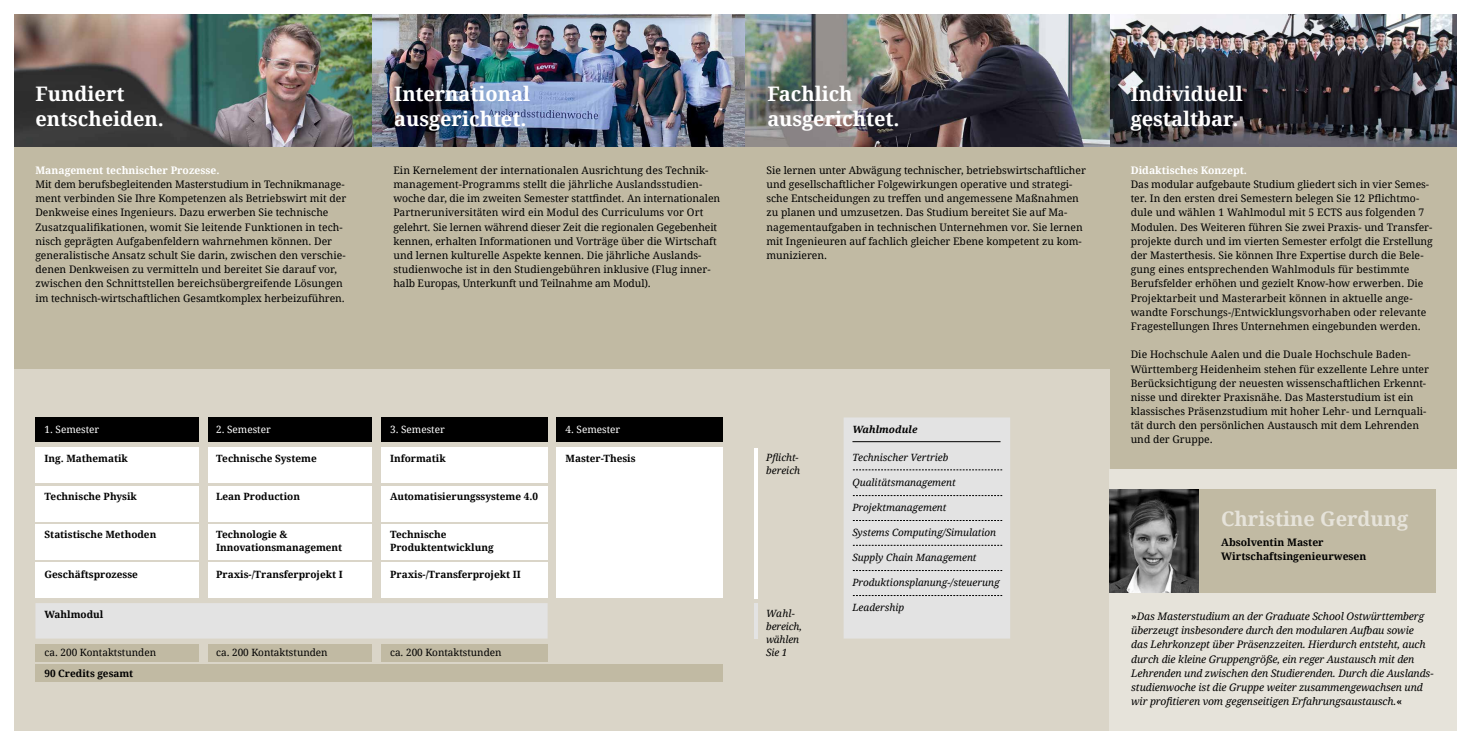
<style>
.page{position:relative;width:1471px;height:745px;background:#fff}
.page>*{position:absolute;margin:0;border:0;box-sizing:border-box;transform-origin:0 0}
.t1{font:700 20px/25px "Droid Serif";color:#fff}
.t2{font:700 20px "Droid Serif";color:#e6e3da}
.t3{font:10.38px/14.1px "Droid Serif";color:#000}
.t4{font:italic 10.38px/14.1px "Droid Serif";letter-spacing:-.01em;color:#000}
.t5{font:700 10.38px "Droid Serif";color:#fff}
.t6{font:700 10.38px/14.1px "Droid Serif";color:#000}
.t7{font:700 10px/13.1px "Droid Serif";color:#000}
.t8{font:italic 10px/13.1px "Droid Serif";color:#000}
.t9{font:10px "Droid Serif";color:#000}
.t10{font:10px "Droid Serif";color:#fff}
.t11{font:italic 700 10px "Droid Serif";color:#000}
.s1{font-weight:700;font-style:normal}
</style>
<div class="page">
<div style="left:14px;top:14px;width:1442px;height:716px;background:#c1baa3"></div>
<div style="left:14px;top:369px;width:1095px;height:361px;background:#dad5c8"></div>
<img style="left:14px;top:14px;width:1442px;height:132px">
<hr style="left:754px;top:448px;width:4px;height:150px;background:#fff">
<hr style="left:754px;top:602px;width:4px;height:36px;background:#e3e3e3">
<div style="left:35px;top:417px;width:164px;height:25px;background:#000"></div>
<div style="left:381px;top:417px;width:166px;height:25px;background:#000"></div>
<div style="left:556px;top:417px;width:167px;height:25px;background:#000"></div>
<div style="left:208px;top:417px;width:164px;height:25px;background:#000"></div>
<div style="left:556px;top:447px;width:167px;height:150px;background:#fff"></div>
<div style="left:35px;top:447px;width:164px;height:35px;background:#fff"></div>
<div style="left:381px;top:447px;width:166px;height:35px;background:#fff"></div>
<div style="left:208px;top:447px;width:164px;height:35px;background:#fff"></div>
<div style="left:35px;top:523px;width:164px;height:36px;background:#fff"></div>
<div style="left:208px;top:523px;width:164px;height:36px;background:#fff"></div>
<div style="left:381px;top:523px;width:166px;height:36px;background:#fff"></div>
<div style="left:35px;top:485px;width:164px;height:36px;background:#fff"></div>
<div style="left:381px;top:485px;width:166px;height:36px;background:#fff"></div>
<div style="left:208px;top:485px;width:164px;height:36px;background:#fff"></div>
<div style="left:35px;top:562px;width:164px;height:35px;background:#fff"></div>
<div style="left:208px;top:562px;width:164px;height:35px;background:#fff"></div>
<div style="left:381px;top:562px;width:166px;height:35px;background:#fff"></div>
<div style="left:35px;top:603px;width:512px;height:35px;background:#e3e3e3"></div>
<div style="left:35px;top:643px;width:164px;height:18px;background:#c1baa3"></div>
<div style="left:381px;top:643px;width:166px;height:18px;background:#c1baa3"></div>
<div style="left:208px;top:643px;width:164px;height:18px;background:#c1baa3"></div>
<div style="left:35px;top:664px;width:688px;height:17px;background:#c1baa3"></div>
<div style="left:1109px;top:468px;width:347px;height:262px;background:#e6e3da"></div>
<div style="left:1109px;top:489px;width:326px;height:103px;background:#c1baa3"></div>
<img style="left:1109px;top:489px;width:89px;height:103px">
<div style="left:844px;top:417px;width:166px;height:221px;background:#e3e3e3"></div>
<h1 class="t1" style="left:35px;top:81px;width:130px">Fundiert entscheiden.</h1>
<h1 class="t1" style="left:1130px;top:81px;width:113px">Individuell gestaltbar.</h1>
<h1 class="t1" style="left:394px;top:81px;width:137px">International ausgerichtet.</h1>
<h1 class="t1" style="left:767px;top:81px;width:134px">Fachlich ausgerichtet.</h1>
<p class="t5" style="left:35px;top:163px;width:186px">Management technischer Prozesse.</p>
<p class="t3" style="left:35px;top:177px;width:312px">Mit dem berufsbegleitenden Masterstudium in Technikmanage&shy;ment verbinden Sie Ihre Kompetenzen als Betriebswirt mit der Denkweise eines Ingenieurs. Dazu erwerben Sie technische Zusatzqualifikationen, womit Sie leitende Funktionen in tech&shy;nisch geprägten Aufgabenfeldern wahrnehmen können. Der generalistische Ansatz schult Sie darin, zwischen den verschie&shy;denen Denkweisen zu vermitteln und bereitet Sie darauf vor, zwischen den Schnittstellen bereichsübergreifende Lösungen im technisch-wirtschaftlichen Gesamtkomplex herbeizuführen.</p>
<p class="t3" style="left:393px;top:163px;width:328px">Ein Kernelement der internationalen Ausrichtung des Technik&shy;management-Programms stellt die jährliche Auslandsstudien&shy;woche dar, die im zweiten Semester stattfindet. An internationalen Partneruniversitäten wird ein Modul des Curriculums vor Ort gelehrt. Sie lernen während dieser Zeit die regionalen Gegebenheit kennen, erhalten Informationen und Vorträge über die Wirtschaft und lernen kulturelle Aspekte kennen. Die jährliche Auslands&shy;studienwoche ist in den Studiengebühren inklusive (Flug inner&shy;halb Europas, Unterkunft und Teilnahme am Modul).</p>
<p class="t5" style="left:1130px;top:163px;width:118px">Didaktisches Konzept.</p>
<p class="t3" style="left:766px;top:163px;width:321px">Sie lernen unter Abwägung technischer, betriebswirtschaftlicher und gesellschaftlicher Folgewirkungen operative und strategi&shy;sche Entscheidungen zu treffen und angemessene Maßnahmen zu planen und umzusetzen. Das Studium bereitet Sie auf Ma&shy;nagementaufgaben in technischen Unternehmen vor. Sie lernen mit Ingenieuren auf fachlich gleicher Ebene kompetent zu kom&shy;munizieren.</p>
<p class="t3" style="left:1130px;top:177px;width:304px">Das modular aufgebaute Studium gliedert sich in vier Semes&shy;ter. In den ersten drei Semestern belegen Sie 12 Pflichtmo&shy;dule und wählen 1 Wahlmodul mit 5 ECTS aus folgenden 7<br>Modulen. Des Weiteren führen Sie zwei Praxis- und Transfer&shy;projekte durch und im vierten Semester erfolgt die Erstellung der Masterthesis. Sie können Ihre Expertise durch die Bele&shy;gung eines entsprechenden Wahlmoduls für bestimmte Berufsfelder erhöhen und gezielt Know-how erwerben. Die Projektarbeit und Masterarbeit können in aktuelle ange&shy;wandte Forschungs-/Entwicklungsvorhaben oder relevante Fragestellungen Ihres Unternehmen eingebunden werden.</p>
<p class="t3" style="left:1130px;top:347px;width:300px">Die Hochschule Aalen und die Duale Hochschule Baden-Württemberg Heidenheim stehen für exzellente Lehre unter Berücksichtigung der neuesten wissenschaftlichen Erkennt&shy;nisse und direkter Praxisnähe. Das Masterstudium ist ein klassisches Präsenzstudium mit hoher Lehr- und Lernquali&shy;tät durch den persönlichen Austausch mit dem Lehrenden und der Gruppe.</p>
<p class="t11" style="left:852px;top:423px;width:66px">Wahlmodule</p>
<p class="t8" style="left:852px;top:450px;width:97px">Technischer Vertrieb</p>
<p class="t8" style="left:852px;top:475px;width:105px">Qualitätsmanagement</p>
<p class="t8" style="left:852px;top:500px;width:96px">Projektmanagement</p>
<p class="t8" style="left:852px;top:525px;width:145px">Systems Computing/Simulation</p>
<p class="t8" style="left:852px;top:550px;width:126px">Supply Chain Management</p>
<p class="t8" style="left:852px;top:575px;width:149px">Produktionsplanung-/steuerung</p>
<p class="t8" style="left:852px;top:600px;width:53px">Leadership</p>
<p class="t10" style="left:45px;top:423px;width:56px">1. Semester</p>
<p class="t10" style="left:216px;top:423px;width:56px">2. Semester</p>
<p class="t10" style="left:390px;top:423px;width:56px">3. Semester</p>
<p class="t10" style="left:565px;top:423px;width:56px">4. Semester</p>
<p class="t7" style="left:45px;top:452px;width:85px">Ing. Mathematik</p>
<p class="t7" style="left:216px;top:452px;width:102px">Technische Systeme</p>
<p class="t7" style="left:390px;top:452px;width:57px">Informatik</p>
<p class="t7" style="left:565px;top:452px;width:72px">Master-Thesis</p>
<p class="t8" style="left:766px;top:450px;width:36px">Pflicht&shy;bereich</p>
<p class="t7" style="left:45px;top:489px;width:94px">Technische Physik</p>
<p class="t7" style="left:216px;top:489px;width:85px">Lean Production</p>
<p class="t7" style="left:390px;top:489px;width:149px">Automatisierungssysteme 4.0</p>
<h1 class="t2" style="left:1221px;top:506px;width:189px">Christine Gerdung</h1>
<p class="t7" style="left:45px;top:527px;width:113px">Statistische Methoden</p>
<p class="t7" style="left:216px;top:527px;width:128px">Technologie &amp;<br>Innovationsmanagement</p>
<p class="t7" style="left:390px;top:527px;width:105px">Technische<br>Produktentwicklung</p>
<p class="t6" style="left:1221px;top:534px;width:147px">Absolventin Master<br>Wirtschaftsingenieurwesen</p>
<p class="t7" style="left:45px;top:567px;width:95px">Geschäftsprozesse</p>
<p class="t7" style="left:216px;top:567px;width:128px">Praxis-/Transferprojekt I</p>
<p class="t7" style="left:390px;top:567px;width:132px">Praxis-/Transferprojekt II</p>
<p class="t7" style="left:45px;top:607px;width:60px">Wahlmodul</p>
<p class="t9" style="left:45px;top:645px;width:113px">ca. 200 Kontaktstunden</p>
<p class="t7" style="left:45px;top:666px;width:90px">90 Credits gesamt</p>
<p class="t8" style="left:766px;top:606px;width:37px">Wahl&shy;bereich, wählen<br>Sie 1</p>
<p class="t4" style="left:1131px;top:608px;width:304px"><span class="s1">»</span>Das Masterstudium an der Graduate School Ostwürttemberg überzeugt insbesondere durch den modularen Aufbau sowie<br>das Lehrkonzept über Präsenzzeiten. Hierdurch entsteht, auch durch die kleine Gruppengröße, ein reger Austausch mit den Lehrenden und zwischen den Studierenden. Durch die Auslands&shy;studienwoche ist die Gruppe weiter zusammengewachsen und wir profitieren vom gegenseitigen Erfahrungsaustausch.<span class="s1">«</span></p>
<p class="t9" style="left:216px;top:645px;width:113px">ca. 200 Kontaktstunden</p>
<p class="t9" style="left:390px;top:645px;width:113px">ca. 200 Kontaktstunden</p>
</div>
